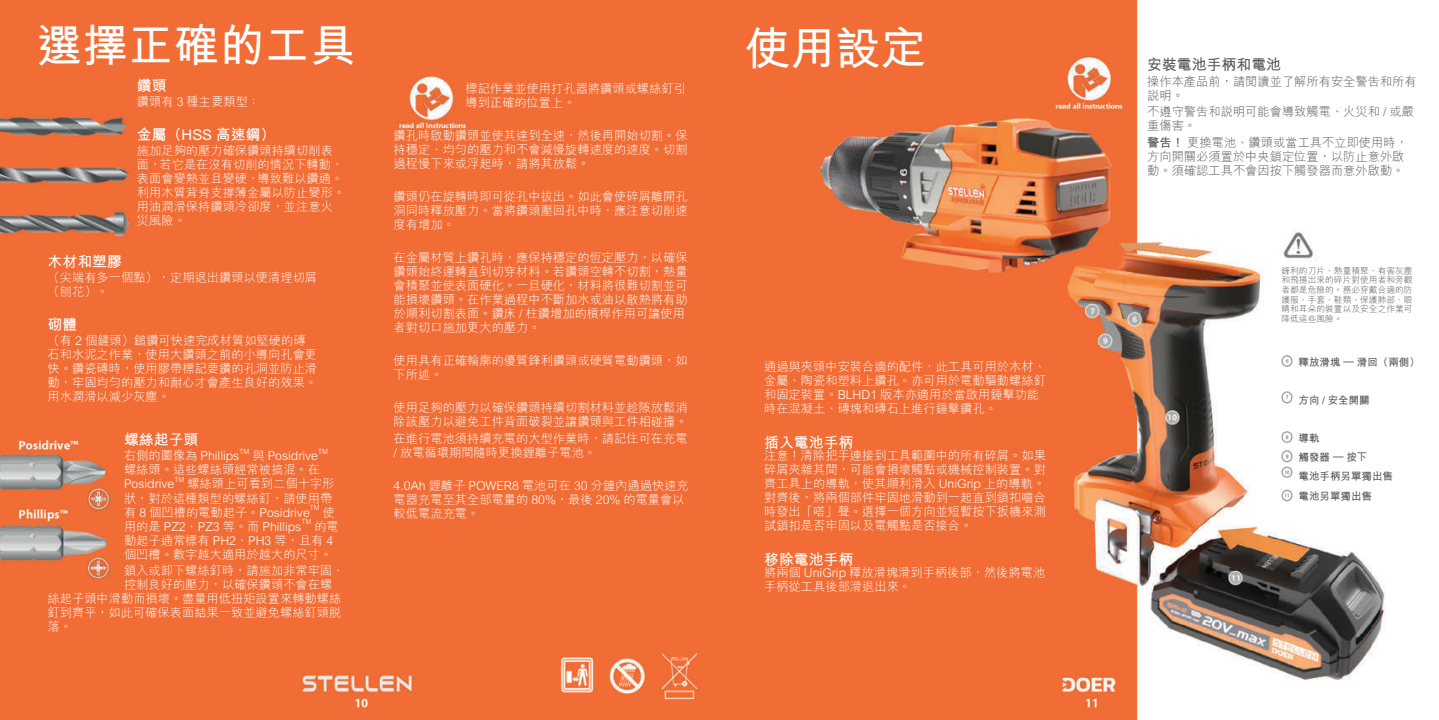
<style>
.page{position:relative;width:1439px;height:720px;background:#fff}
.page>*{position:absolute;margin:0;border:0;box-sizing:border-box;transform-origin:0 0}
.t1{font:700 45.5px "M Hei HK";color:#fff}
.b-heading{font:700 14.88px "M Hei HK";color:#fff}
.b-heading-2{font:700 14.88px "M Hei HK";color:#57585a}
.text{font:300 12.25px/14px "M Hei HK";color:#fff}
.text-2{font:300 12.25px/14px "M Hei HK";color:#57585a}
.text-3{font:700 10.5px "M Hei HK";color:#57585a}
.text-4{font:300 8.75px/9.6px "M Hei HK";color:#57585a;text-align:justify}
.text-5{font:300 7.17px "M Hei HK";color:#fff}
.s1{font-weight:700}
</style>
<div class="page">
<img style="left:0;top:0;width:1385px;height:719px">
<div style="left:1275px;top:353px;width:16px;height:153px;background:#fff"></div>
<img style="left:1279px;top:351px;width:16px;height:20px">
<img style="left:1281px;top:389px;width:14px;height:20px">
<img style="left:1281px;top:429px;width:14px;height:17px">
<img style="left:1281px;top:446px;width:14px;height:17px">
<img style="left:1281px;top:463px;width:14px;height:19px">
<img style="left:1281px;top:485px;width:14px;height:20px">
<p class="t1" style="left:37px;top:12px;width:320px">選擇正確的工具</p>
<p class="t1" style="left:744px;top:16px;width:183px">使用設定</p>
<p class="b-heading" style="left:137px;top:74px;width:31px">鑽頭</p>
<p class="text" style="left:137px;top:94px;width:125px">鑽頭有 3 種主要類型：</p>
<p class="b-heading" style="left:137px;top:124px;width:140px">金屬（HSS 高速鋼）</p>
<p class="text" style="left:137px;top:143px;width:210px">施加足夠的壓力確保鑽頭持續切削表面，若它是在沒有切削的情況下轉動，表面會變熱並且變硬，導致難以鑽通。利用木質背脊支撐薄金屬以防止變形。用油潤滑保持鑽頭冷卻度，並注意火災風險。</p>
<p class="b-heading" style="left:48px;top:250px;width:76px">木材和塑膠</p>
<p class="text" style="left:48px;top:269px;width:271px">（尖端有多一個點），定期退出鑽頭以便清理切屑（刨花）。</p>
<p class="b-heading" style="left:48px;top:313px;width:31px">砌體</p>
<p class="text" style="left:48px;top:333px;width:271px">（有 2 個鏟頭）鎚鑽可快速完成材質如堅硬的磚石和水泥之作業，使用大鑽頭之前的小導向孔會更快。鑽瓷磚時，使用膠帶標記要鑽的孔洞並防止滑動，牢固均勻的壓力和耐心才會產生良好的效果。用水潤滑以減少灰塵。</p>
<p class="b-heading" style="left:124px;top:429px;width:76px">螺絲起子頭</p>
<p class="text" style="left:124px;top:448px;width:117px">右側的圖像為 Phillips</p>
<p class="text-5" style="left:239px;top:446px;width:11px">TM</p>
<p class="text" style="left:252px;top:448px;width:67px">與 Posidrive</p>
<p class="text-5" style="left:318px;top:446px;width:11px">TM</p>
<p class="text" style="left:124px;top:462px;width:197px">螺絲頭。這些螺絲頭經常被搞混。在<br>Posidrive</p>
<p class="text-5" style="left:174px;top:474px;width:11px">TM</p>
<p class="text" style="left:124px;top:476px;width:212px;text-indent:63px">螺絲頭上可看到二個十字形狀，對於這種類型的螺絲釘，請使用帶有 8 個凹槽的電動起子。Posidrive</p>
<p class="text-5" style="left:310px;top:502px;width:11px">TM</p>
<p class="text" style="left:323px;top:504px;width:14px">使</p>
<p class="text" style="left:124px;top:518px;width:179px">用的是 PZ2、PZ3 等。而 Phillips</p>
<p class="text-5" style="left:301px;top:516px;width:11px">TM</p>
<p class="text" style="left:124px;top:518px;width:216px;text-indent:190px">的電動起子通常標有 PH2、PH3 等，且有 4個凹槽。數字越大適用於越大的尺寸。</p>
<p class="text" style="left:124px;top:563px;width:222px">鎖入或卸下螺絲釘時，請施加非常牢固、</p>
<p class="text" style="left:124px;top:577px;width:210px">控制良好的壓力，以確保鑽頭不會在螺</p>
<p class="text" style="left:48px;top:591px;width:295px">絲起子頭中滑動而損壞。盡量用低扭矩設置來轉動螺絲</p>
<p class="text" style="left:48px;top:605px;width:295px">釘到齊平，如此可確保表面結果一致並避免螺絲釘頭脫</p>
<p class="text" style="left:48px;top:619px;width:26px">落。</p>
<p class="text" style="left:465px;top:81px;width:222px">標記作業並使用打孔器將鑽頭或螺絲釘引導到正確的位置上。</p>
<p class="text" style="left:394px;top:128px;width:295px;text-align:justify">鑽孔時啟動鑽頭並使其達到全速，然後再開始切割。保持穩定、均勻的壓力和不會減慢旋轉速度的速度。切割過程慢下來或浮起時，請將其放鬆。</p>
<p class="text" style="left:394px;top:189px;width:295px;text-align:justify">鑽頭仍在旋轉時即可從孔中拔出。如此會使碎屑離開孔洞同時釋放壓力。當將鑽頭壓回孔中時，應注意切削速度有增加。</p>
<p class="text" style="left:394px;top:250px;width:295px">在金屬材質上鑽孔時，應保持穩定的恆定壓力，以確保鑽頭始終運轉直到切穿材料。若鑽頭空轉不切割，熱量會積聚並使表面硬化。一旦硬化，材料將很難切割並可能損壞鑽頭。在作業過程中不斷加水或油以散熱將有助於順利切割表面。鑽床 / 柱鑽增加的槓桿作用可讓使用者對切口施加更大的壓力。</p>
<p class="text" style="left:394px;top:353px;width:295px">使用具有正確輪廓的優質鋒利鑽頭或硬質電動鑽頭，如下所述。</p>
<p class="text" style="left:394px;top:400px;width:295px">使用足夠的壓力以確保鑽頭持續切割材料並趁隙放鬆消除該壓力以避免工件背面破裂並讓鑽頭與工件相碰撞。</p>
<p class="text" style="left:394px;top:430px;width:295px">在進行電池須持續充電的大型作業時，請記住可在充電/ 放電循環期間隨時更換鋰離子電池。</p>
<p class="text" style="left:394px;top:477px;width:297px">4.0Ah 鋰離子 POWER8 電池可在 30 分鐘內通過快速充電器充電至其全部電量的 80%，最後 20% 的電量會以較低電流充電。</p>
<p class="text" style="left:764px;top:359px;width:283px">通過與夾頭中安裝合適的配件，此工具可用於木材、金屬、陶瓷和塑料上鑽孔。亦可用於電動驅動螺絲釘和固定裝置。BLHD1 版本亦適用於當啟用錘擊功能時在混凝土、磚塊和磚石上進行錘擊鑽孔。</p>
<p class="b-heading" style="left:764px;top:432px;width:91px">插入電池手柄</p>
<p class="text" style="left:764px;top:448px;width:283px;text-align:justify">注意！清除把手連接到工具範圍中的所有碎屑。如果碎屑夾雜其間，可能會損壞觸點或機械控制裝置。對齊工具上的導軌，使其順利滑入 UniGrip 上的導軌。對齊後，將兩個部件牢固地滑動到一起直到鎖扣嚙合時發出「嗒」聲。選擇一個方向並短暫按下扳機來測試鎖扣是否牢固以及電觸點是否接合。</p>
<p class="b-heading" style="left:764px;top:549px;width:91px">移除電池手柄</p>
<p class="text" style="left:764px;top:565px;width:283px">將兩個 UniGrip 釋放滑塊滑到手柄後部，然後將電池手柄從工具後部滑退出來。</p>
<p class="b-heading-2" style="left:1147px;top:54px;width:135px">安裝電池手柄和電池</p>
<p class="text-2" style="left:1147px;top:74px;width:271px">操作本產品前，請閱讀並了解所有安全警告和所有說明。</p>
<p class="text-2" style="left:1147px;top:104px;width:268px">不遵守警告和說明可能會導致觸電、火災和 / 或嚴重傷害。</p>
<p class="text-2" style="left:1147px;top:134px;width:262px"><span class="s1">警告！</span>更換電池、鑽頭或當工具不立即使用時，方向開關必須置於中央鎖定位置，以防止意外啟動。須確認工具不會因按下觸發器而意外啟動。</p>
<p class="text-4" style="left:1281px;top:265px;width:133px">鋒利的刀片、熱量積聚、有害灰塵和飛揚出來的碎片對使用者和旁觀者都是危險的。務必穿戴合適的防護服、手套、鞋類、保護肺部、眼睛和耳朵的裝置以及安全之作業可降低這些風險。</p>
<p class="text-3" style="left:1298px;top:354px;width:123px">釋放滑塊 – 滑回（兩側）</p>
<p class="text-3" style="left:1298px;top:392px;width:73px">方向 / 安全開關</p>
<p class="text-3" style="left:1298px;top:430px;width:22px">導軌</p>
<p class="text-3" style="left:1298px;top:449px;width:70px">觸發器 – 按下</p>
<p class="text-3" style="left:1298px;top:468px;width:96px">電池手柄另單獨出售</p>
<p class="text-3" style="left:1298px;top:488px;width:75px">電池另單獨出售</p>
</div>
